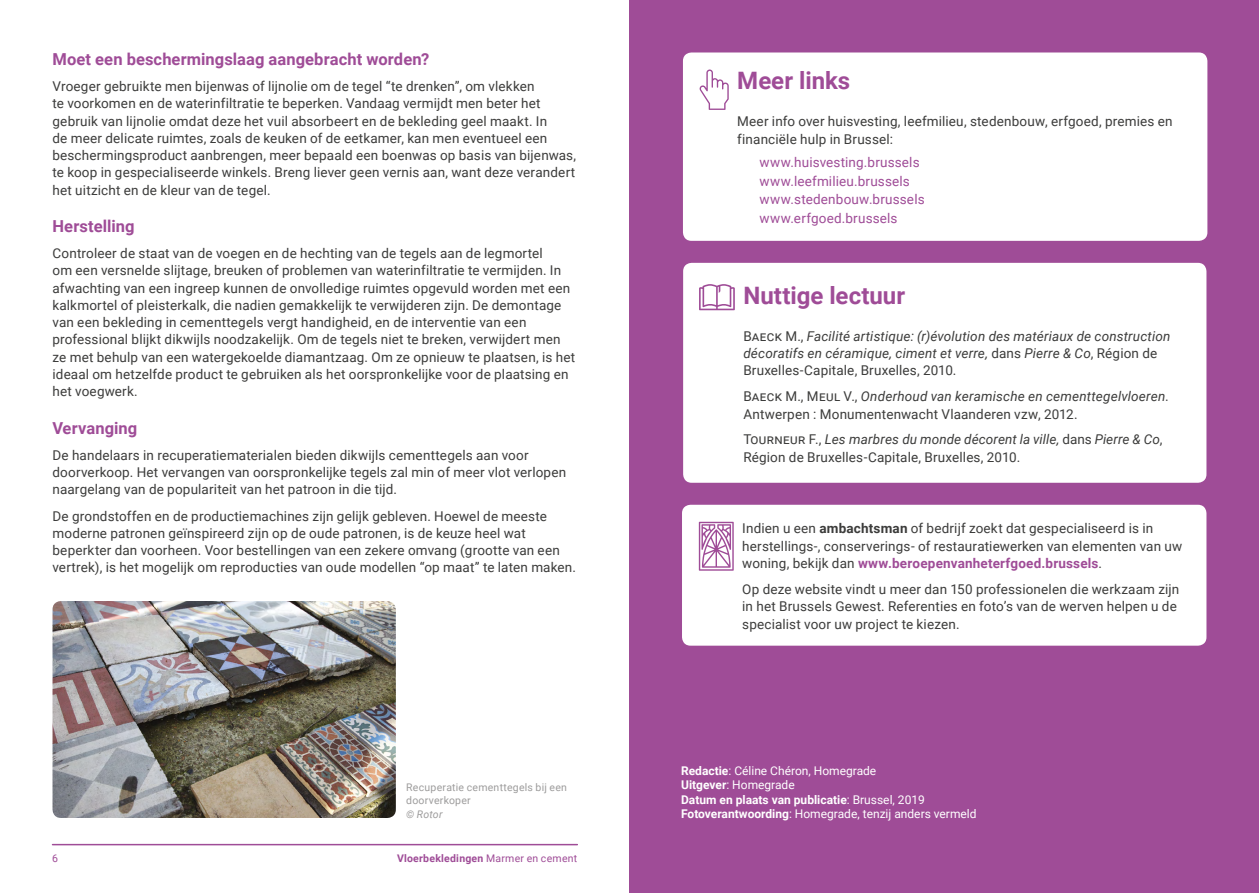
<style>
.page{position:relative;width:1259px;height:893px;background:#fff}
.page>*{position:absolute;margin:0;border:0;box-sizing:border-box;transform-origin:0 0}
.t1{font:700 24px "Roboto";color:#9f4c97}
.t2{font:700 16.5px "Roboto";letter-spacing:.005em;color:#9f4c97}
.t3{font:13.5px/17.2px "Roboto";letter-spacing:.01em;color:#3c3c3b}
.t4{font:italic 13.5px/17.2px "Roboto";letter-spacing:.01em;color:#3c3c3b}
.t5{font:13.5px/18.5px "Roboto";letter-spacing:.01em;color:#9f4c97}
.t6{font:12px/14.4px "Roboto";color:#fff}
.t7{font:10.5px/13.5px "Roboto";letter-spacing:.025em;color:#9d9c9c}
.t8{font:700 10.5px "Roboto";letter-spacing:.02em;color:#9f4c97}
.t9{font:italic 10.5px "Roboto";letter-spacing:.02em;color:#9d9c9c}
.t10{font:10.5px "Roboto";color:#9f4c97}
.s1{font-weight:400}
.s2{font-style:normal}
.s3{font-style:italic}
.s4{font-weight:700}
.s5{font-weight:700;color:#9f4c97}
</style>
<div class="page">
<hr style="left:52px;top:844px;width:525px;height:1px;background:#9f4c97">
<img style="left:52px;top:601px;width:344px;height:217px">
<div style="left:629px;top:0;width:630px;height:893px;background:#9f4c97"></div>
<div style="left:683px;top:263px;width:523px;height:220px;background:#fff;border-radius:9px"></div>
<div style="left:683px;top:53px;width:524px;height:188px;background:#fff;border-radius:9px"></div>
<svg style="left:699px;top:70px;width:29px;height:40px"></svg>
<svg style="left:699px;top:284px;width:36px;height:26px"></svg>
<div style="left:682px;top:505px;width:524px;height:141px;background:#fff;border-radius:9px"></div>
<svg style="left:699px;top:522px;width:34px;height:49px"></svg>
<p class="t2" style="left:52px;top:47px;width:378px">Moet een beschermingslaag aangebracht worden?</p>
<p class="t3" style="left:52px;top:77px;width:525px">Vroeger gebruikte men bijenwas of lijnolie om de tegel “te drenken”, om vlekken<br>te voorkomen en de waterinfiltratie te beperken. Vandaag vermijdt men beter het gebruik van lijnolie omdat deze het vuil absorbeert en de bekleding geel maakt. In<br>de meer delicate ruimtes, zoals de keuken of de eetkamer, kan men eventueel een beschermingsproduct aanbrengen, meer bepaald een boenwas op basis van bijenwas, te koop in gespecialiseerde winkels. Breng liever geen vernis aan, want deze verandert het uitzicht en de kleur van de tegel.</p>
<p class="t2" style="left:52px;top:215px;width:84px">Herstelling</p>
<p class="t3" style="left:52px;top:244px;width:524px">Controleer de staat van de voegen en de hechting van de tegels aan de legmortel<br>om een versnelde slijtage, breuken of problemen van waterinfiltratie te vermijden. In afwachting van een ingreep kunnen de onvolledige ruimtes opgevuld worden met een kalkmortel of pleisterkalk, die nadien gemakkelijk te verwijderen zijn. De demontage van een bekleding in cementtegels vergt handigheid, en de interventie van een professional blijkt dikwijls noodzakelijk. Om de tegels niet te breken, verwijdert men ze met behulp van een watergekoelde diamantzaag. Om ze opnieuw te plaatsen, is het ideaal om hetzelfde product te gebruiken als het oorspronkelijke voor de plaatsing en het voegwerk.</p>
<p class="t2" style="left:52px;top:416px;width:86px">Vervanging</p>
<p class="t3" style="left:52px;top:446px;width:515px">De handelaars in recuperatiematerialen bieden dikwijls cementtegels aan voor doorverkoop. Het vervangen van oorspronkelijke tegels zal min of meer vlot verlopen naargelang van de populariteit van het patroon in die tijd.</p>
<p class="t3" style="left:52px;top:507px;width:525px">De grondstoffen en de productiemachines zijn gelijk gebleven. Hoewel de meeste moderne patronen geïnspireerd zijn op de oude patronen, is de keuze heel wat beperkter dan voorheen. Voor bestellingen van een zekere omvang (grootte van een vertrek), is het mogelijk om reproducties van oude modellen “op maat” te laten maken.</p>
<p class="t7" style="left:406px;top:780px;width:162px">Recuperatie cementtegels bij een doorverkoper</p>
<p class="t9" style="left:406px;top:807px;width:38px">© Rotor</p>
<p class="t10" style="left:52px;top:851px;width:7px">6</p>
<p class="t8" style="left:397px;top:851px;width:182px">Vloerbekledingen <span class="s1">Marmer en cement</span></p>
<h1 class="t1" style="left:737px;top:64px;width:114px">Meer links</h1>
<p class="t3" style="left:737px;top:112px;width:437px">Meer info over huisvesting, leefmilieu, stedenbouw, erfgoed, premies en financiële hulp in Brussel:</p>
<p class="t5" style="left:759px;top:153px;width:167px">www.huisvesting.brussels www.leefmilieu.brussels www.stedenbouw.brussels www.erfgoed.brussels</p>
<h1 class="t1" style="left:743px;top:278px;width:163px">Nuttige lectuur</h1>
<p class="t4" style="left:743px;top:327px;width:428px"><span class="s2">Baeck M.,</span> Facilité artistique: (r)évolution des matériaux de construction décoratifs en céramique, ciment et verre, <span class="s2">dans</span> Pierre &amp; Co<span class="s2">, Région de<br>Bruxelles-Capitale, Bruxelles, 2010.</span></p>
<p class="t3" style="left:743px;top:387px;width:427px">Baeck M., Meul V., <span class="s3">Onderhoud van keramische en cementtegelvloeren.<br></span>Antwerpen : Monumentenwacht Vlaanderen vzw, 2012.</p>
<p class="t3" style="left:743px;top:430px;width:420px">Tourneur F., <span class="s3">Les marbres du monde décorent la ville,</span> dans <span class="s3">Pierre &amp; Co</span>,<br>Région de Bruxelles-Capitale, Bruxelles, 2010.</p>
<p class="t3" style="left:742px;top:519px;width:441px">Indien u een <span class="s4">ambachtsman</span> of bedrijf zoekt dat gespecialiseerd is in herstellings-, conserverings- of restauratiewerken van elementen van uw woning, bekijk dan <span class="s5">www.beroepenvanheterfgoed.brussels</span>.</p>
<p class="t3" style="left:742px;top:580px;width:438px">Op deze website vindt u meer dan 150 professionelen die werkzaam zijn in het Brussels Gewest. Referenties en foto’s van de werven helpen u de specialist voor uw project te kiezen.</p>
<p class="t6" style="left:681px;top:763px;width:297px"><span class="s4">Redactie</span>: Céline Chéron, Homegrade<br><span class="s4">Uitgever</span>: Homegrade<br><span class="s4">Datum en plaats van publicatie</span>: Brussel, 2019<br><span class="s4">Fotoverantwoording</span>: Homegrade, tenzij anders vermeld</p>
</div>
